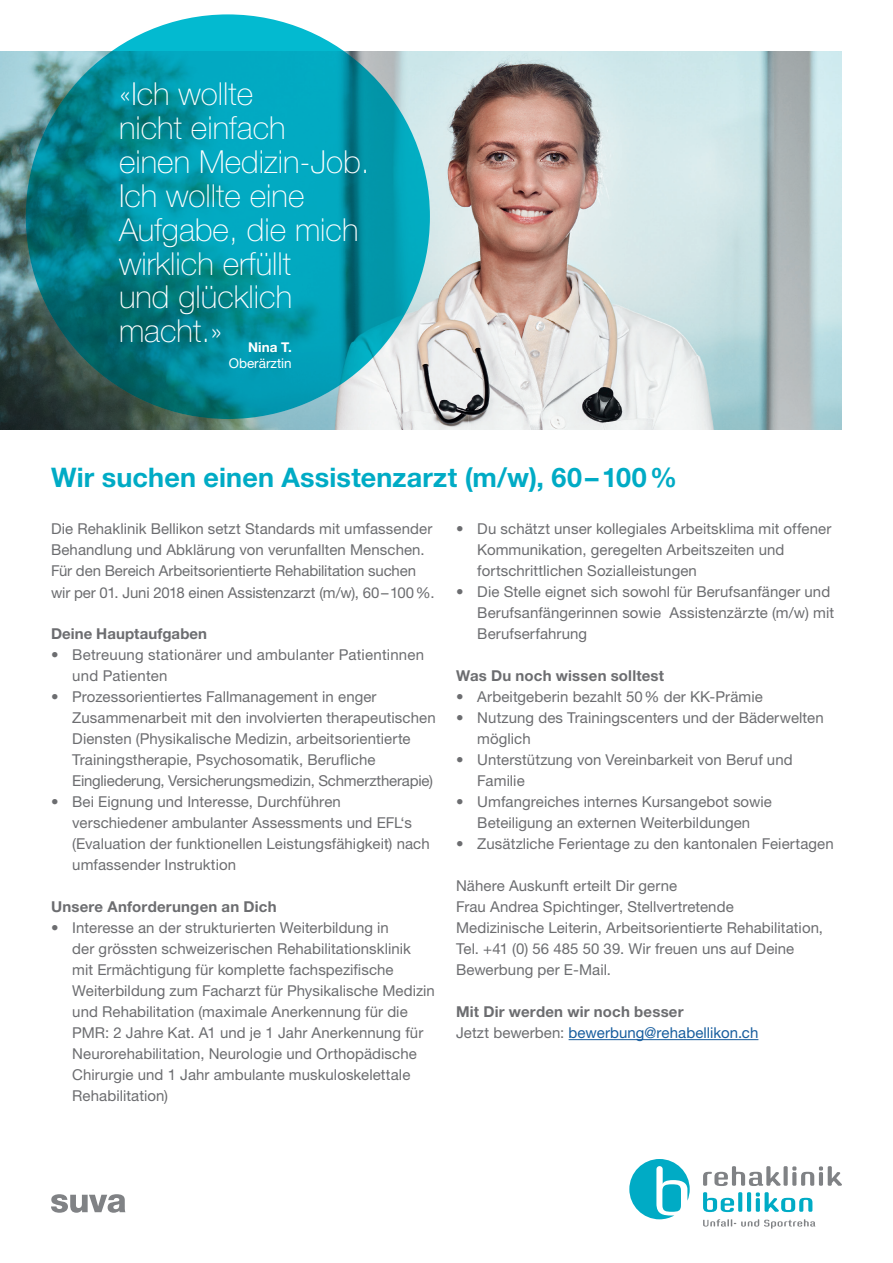
<style>
.page{position:relative;width:893px;height:1263px;background:#fff}
.page>*{position:absolute;margin:0;border:0;box-sizing:border-box;transform-origin:0 0}
.t1{font:100 31.8px/33.9px "Helvetica Neue LT Std";color:#fff}
.t2{font:700 27px "Helvetica Neue LT Std";letter-spacing:.005em;color:#00abc5}
.t3{font:15px/21px "Helvetica Neue LT Std";letter-spacing:.005em;color:#6c6d70}
.t4{font:700 15px/21px "Helvetica Neue LT Std";letter-spacing:.015em;color:#6c6d70}
.t5{font:13.5px "Helvetica Neue LT Std";color:#fff}
.t6{font:700 13.5px "Helvetica Neue LT Std";color:#fff}
.s1{font-weight:400}
.s2{font-weight:400;color:#175d9e}
</style>
<div class="page">
<svg style="left:51px;top:1194px;width:74px;height:19px"></svg>
<svg style="left:703px;top:1219px;width:112px;height:9px"></svg>
<svg style="left:703px;top:1192px;width:31px;height:20px"></svg>
<svg style="left:738px;top:1192px;width:4px;height:20px"></svg>
<hr style="left:747px;top:1192px;width:4px;height:20px;background:#00abc5">
<svg style="left:756px;top:1192px;width:56px;height:20px"></svg>
<svg style="left:703px;top:1166px;width:78px;height:20px"></svg>
<div style="left:783px;top:1166px;width:5px;height:20px;background:#808285"></div>
<svg style="left:792px;top:1166px;width:50px;height:20px"></svg>
<svg style="left:629px;top:1159px;width:61px;height:60px"></svg>
<hr style="left:569px;top:1039px;width:189px;height:1px;background:#175d9e">
<img style="left:0;top:51px;width:842px;height:378px">
<svg style="left:26px;top:14px;width:404px;height:405px;background:#0292a3"></svg>
<h1 class="t1" style="left:119px;top:77px;width:252px">«Ich wollte<br>nicht einfach<br>einen Medizin-Job.<br>Ich wollte eine<br>Aufgabe, die mich wirklich erfüllt<br>und glücklich macht.»</h1>
<p class="t6" style="left:248px;top:339px;width:45px">Nina T.</p>
<p class="t5" style="left:229px;top:355px;width:64px">Oberärztin</p>
<h2 class="t2" style="left:51px;top:461px;width:628px">Wir suchen einen Assistenzarzt (m/w), 60–100%</h2>
<p class="t3" style="left:51px;top:518px;width:385px">Die Rehaklinik Bellikon setzt Standards mit umfassender Behandlung und Abklärung von verunfallten Menschen.<br>Für den Bereich Arbeitsorientierte Rehabilitation suchen wir per 01. Juni 2018 einen Assistenzarzt (m/w), 60–100%.</p>
<p class="t4" style="left:51px;top:623px;width:158px">Deine Hauptaufgaben</p>
<p class="t3" style="left:72px;top:644px;width:353px;text-indent:-21px">• Betreuung stationärer und ambulanter Patientinnen und Patienten</p>
<p class="t3" style="left:72px;top:686px;width:365px;text-indent:-21px">• Prozessorientiertes Fallmanagement in enger Zusammenarbeit mit den involvierten therapeutischen Diensten (Physikalische Medizin, arbeitsorientierte Trainingstherapie, Psychosomatik, Berufliche Eingliederung, Versicherungsmedizin, Schmerztherapie)</p>
<p class="t3" style="left:72px;top:791px;width:359px;text-indent:-21px">• Bei Eignung und Interesse, Durchführen verschiedener ambulanter Assessments und EFL‘s (Evaluation der funktionellen Leistungsfähigkeit) nach umfassender Instruktion</p>
<p class="t4" style="left:51px;top:896px;width:227px">Unsere Anforderungen an Dich</p>
<p class="t3" style="left:72px;top:917px;width:364px;text-indent:-21px">• Interesse an der strukturierten Weiterbildung in<br>der grössten schweizerischen Rehabilitationsklinik mit Ermächtigung für komplette fachspezifische Weiterbildung zum Facharzt für Physikalische Medizin und Rehabilitation (maximale Anerkennung für die PMR: 2 Jahre Kat. A1 und je 1 Jahr Anerkennung für Neurorehabilitation, Neurologie und Orthopädische Chirurgie und 1 Jahr ambulante muskuloskelettale Rehabilitation)</p>
<p class="t3" style="left:477px;top:518px;width:355px;text-indent:-21px">• Du schätzt unser kollegiales Arbeitsklima mit offener<br>Kommunikation, geregelten Arbeitszeiten und fortschrittlichen Sozialleistungen</p>
<p class="t3" style="left:477px;top:581px;width:358px;text-indent:-21px">• Die Stelle eignet sich sowohl für Berufsanfänger und<br>Berufsanfängerinnen sowie Assistenzärzte (m/w) mit<br>Berufserfahrung</p>
<p class="t4" style="left:456px;top:665px;width:210px">Was Du noch wissen solltest</p>
<p class="t3" style="left:456px;top:686px;width:308px">• Arbeitgeberin bezahlt 50% der KK-Prämie</p>
<p class="t3" style="left:477px;top:707px;width:348px;text-indent:-21px">• Nutzung des Trainingscenters und der Bäderwelten möglich</p>
<p class="t3" style="left:477px;top:749px;width:317px;text-indent:-21px">• Unterstützung von Vereinbarkeit von Beruf und<br>Familie</p>
<p class="t3" style="left:456px;top:791px;width:317px;text-align:center">• Umfangreiches internes Kursangebot sowie<br>Beteiligung an externen Weiterbildungen</p>
<p class="t3" style="left:456px;top:833px;width:379px">• Zusätzliche Ferientage zu den kantonalen Feiertagen</p>
<p class="t3" style="left:456px;top:875px;width:369px">Nähere Auskunft erteilt Dir gerne<br>Frau Andrea Spichtinger, Stellvertretende Medizinische Leiterin, Arbeitsorientierte Rehabilitation, Tel. +41 (0) 56 485 50 39. Wir freuen uns auf Deine Bewerbung per E-Mail.</p>
<p class="t4" style="left:456px;top:1001px;width:304px">Mit Dir werden wir noch besser<br><span class="s1">Jetzt bewerben:</span> <span class="s2">bewerbung@rehabellikon.ch</span></p>
</div>
